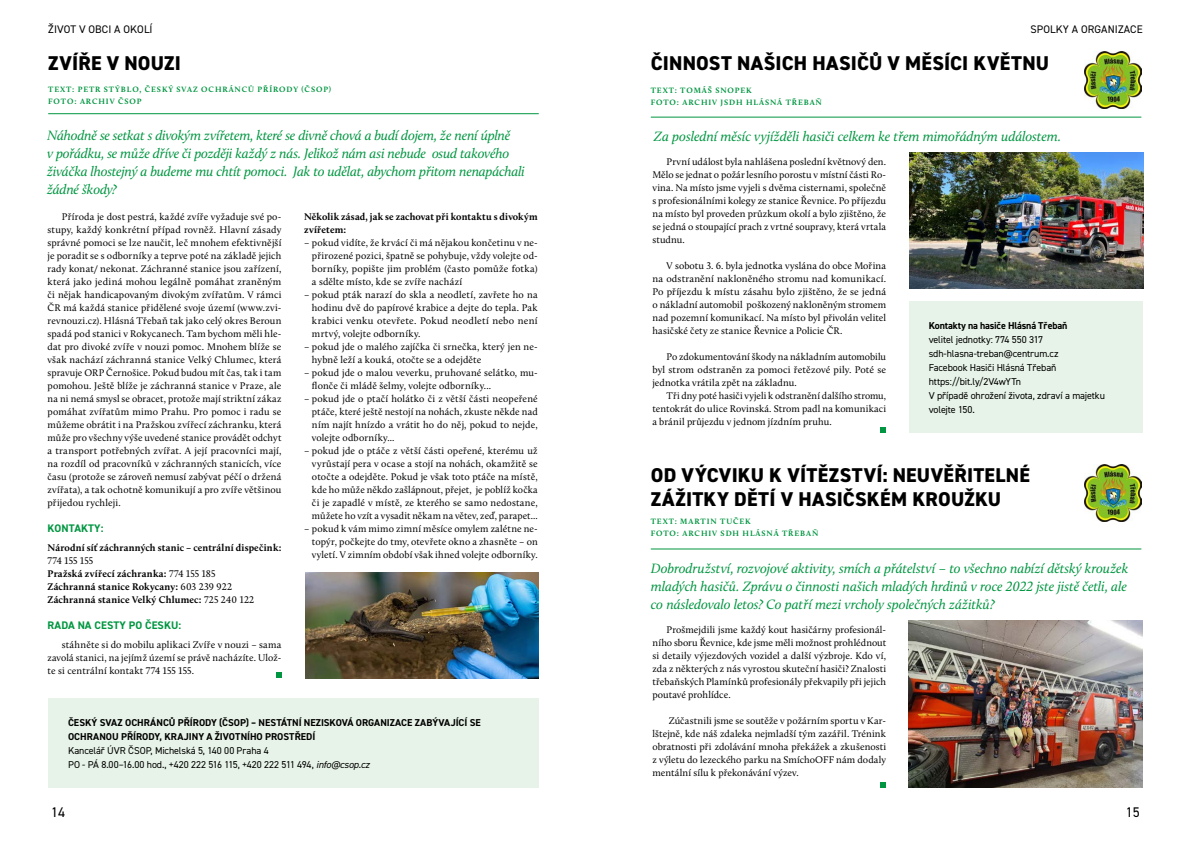
<style>
.page{position:relative;width:1191px;height:842px;background:#fff}
.page>*{position:absolute;margin:0;border:0;box-sizing:border-box;transform-origin:0 0}
.t1{font:800 20px/24px "DIN2014";letter-spacing:.01em;color:#000}
.Perex{font:italic 14px/18px "Calluna";letter-spacing:-.015em;color:#009641}
.t2{font:14px "DIN2014";color:#000}
.Podnadpis{font:11px "DIN2014";letter-spacing:.01em;color:#000}
.Podnadpis-2{font:700 11px "DIN2014";letter-spacing:.01em;color:#009641}
.chlebový_text{font:10px/13px "Calluna";letter-spacing:.01em;color:#000;text-align:justify}
.Infobox_-_chleba{font:10px/14px "DIN2014";letter-spacing:-.01em;color:#000}
.chlebový_text-2{font:700 10px/13px "Calluna";letter-spacing:.015em;color:#000}
.Infobox_-_chleba-2{font:700 10px/14px "DIN2014";letter-spacing:-.005em;color:#000}
.Autor{font:700 8px "Calluna";letter-spacing:.115em;color:#009641}
.s1{font-weight:400}
.s2{font-style:italic}
</style>
<div class="page">
<hr style="left:48px;top:113px;width:491px;height:1px;background:#009641">
<div style="left:48px;top:698px;width:491px;height:90px;background:#e7f3e8"></div>
<img style="left:305px;top:572px;width:234px;height:107px">
<hr style="left:651px;top:117px;width:490px;height:1px;background:#009641">
<hr style="left:651px;top:548px;width:490px;height:1px;background:#009641">
<img style="left:1084px;top:52px;width:57px;height:57px">
<img style="left:1084px;top:464px;width:57px;height:57px">
<img style="left:909px;top:153px;width:234px;height:135px">
<div style="left:909px;top:301px;width:233px;height:132px;background:#e7f3e8"></div>
<img style="left:909px;top:620px;width:233px;height:168px">
<svg style="left:276px;top:672px;width:5px;height:6px"></svg>
<svg style="left:880px;top:427px;width:6px;height:6px"></svg>
<svg style="left:880px;top:782px;width:6px;height:6px"></svg>
<p class="Podnadpis" style="left:48px;top:23px;width:106px">ŽIVOT V OBCI A OKOLÍ</p>
<h3 class="t1" style="left:48px;top:51px;width:134px">ZVÍŘE V NOUZI</h3>
<p class="Autor" style="left:48px;top:84px;width:284px">TEXT: PETR STÝBLO, ČESKÝ SVAZ OCHRÁNCŮ PŘÍRODY (ČSOP)</p>
<p class="Autor" style="left:48px;top:96px;width:95px">FOTO: ARCHIV ČSOP</p>
<p class="Perex" style="left:47px;top:126px;width:479px">Náhodně se setkat s divokým zvířetem, které se divně chová a budí dojem, že není úplně<br>v pořádku, se může dříve či později každý z nás. Jelikož nám asi nebude osud takového živáčka lhostejný a budeme mu chtít pomoci. Jak to udělat, abychom přitom nenapáchali žádné škody?</p>
<p class="chlebový_text" style="left:48px;top:210px;width:235px;text-indent:14px">Příroda je dost pestrá, každé zvíře vyžaduje své po&shy;stupy, každý konkrétní případ rovněž. Hlavní zásady správné pomoci se lze naučit, leč mnohem efektivnější je poradit se s odborníky a teprve poté na základě jejich rady konat/ nekonat. Záchranné stanice jsou zařízení, která jako jediná mohou legálně pomáhat zraněným či nějak handicapovaným divokým zvířatům. V rámci ČR má každá stanice přidělené svoje území (www.zvi&shy;revnouzi.cz). Hlásná Třebaň tak jako celý okres Beroun spadá pod stanici v Rokycanech. Tam bychom měli hle&shy;dat pro divoké zvíře v nouzi pomoc. Mnohem blíže se však nachází záchranná stanice Velký Chlumec, která spravuje ORP Černošice. Pokud budou mít čas, tak i tam pomohou. Ještě blíže je záchranná stanice v Praze, ale na ni nemá smysl se obracet, protože mají striktní zákaz pomáhat zvířatům mimo Prahu. Pro pomoc i radu se můžeme obrátit i na Pražskou zvířecí záchranku, která může pro všechny výše uvedené stanice provádět odchyt a transport potřebných zvířat. A její pracovníci mají, na rozdíl od pracovníků v záchranných stanicích, více času (protože se zároveň nemusí zabývat péčí o držená zvířata), a tak ochotně komunikují a pro zvíře většinou přijedou rychleji.</p>
<p class="Podnadpis-2" style="left:48px;top:521px;width:57px">KONTAKTY:</p>
<p class="chlebový_text-2" style="left:48px;top:541px;width:235px">Národní síť záchranných stanic – centrální dispečink:<br><span class="s1">774 155 155</span></p>
<p class="chlebový_text-2" style="left:48px;top:567px;width:169px">Pražská zvířecí záchranka: <span class="s1">774 155 185</span></p>
<p class="chlebový_text-2" style="left:48px;top:580px;width:186px">Záchranná stanice Rokycany: <span class="s1">603 239 922</span></p>
<p class="chlebový_text-2" style="left:48px;top:593px;width:208px">Záchranná stanice Velký Chlumec: <span class="s1">725 240 122</span></p>
<p class="Podnadpis-2" style="left:48px;top:618px;width:135px">RADA NA CESTY PO ČESKU:</p>
<p class="chlebový_text" style="left:48px;top:638px;width:235px;text-indent:14px">stáhněte si do mobilu aplikaci Zvíře v nouzi – sama zavolá stanici, na jejímž území se právě nacházíte. Ulož&shy;te si centrální kontakt 774 155 155.</p>
<p class="chlebový_text-2" style="left:304px;top:210px;width:235px">Několik zásad, jak se zachovat při kontaktu s divokým zvířetem:</p>
<p class="chlebový_text" style="left:312px;top:236px;width:227px;text-indent:-8px">– pokud vidíte, že krvácí či má nějakou končetinu v ne&shy;přirozené pozici, špatně se pohybuje, vždy volejte od&shy;borníky, popište jim problém (často pomůže fotka) a sdělte místo, kde se zvíře nachází</p>
<p class="chlebový_text" style="left:312px;top:288px;width:227px;text-indent:-8px">– pokud pták narazí do skla a neodletí, zavřete ho na hodinu dvě do papírové krabice a dejte do tepla. Pak krabici venku otevřete. Pokud neodletí nebo není mrtvý, volejte odborníky.</p>
<p class="chlebový_text" style="left:312px;top:340px;width:227px;text-indent:-8px">– pokud jde o malého zajíčka či srnečka, který jen ne&shy;hybně leží a kouká, otočte se a odejděte</p>
<p class="chlebový_text" style="left:312px;top:366px;width:227px;text-indent:-8px">– pokud jde o malou veverku, pruhované selátko, mu&shy;flonče či mládě šelmy, volejte odborníky...</p>
<p class="chlebový_text" style="left:312px;top:392px;width:227px;text-indent:-8px">– pokud jde o ptačí holátko či z větší části neopeřené ptáče, které ještě nestojí na nohách, zkuste někde nad ním najít hnízdo a vrátit ho do něj, pokud to nejde, volejte odborníky...</p>
<p class="chlebový_text" style="left:312px;top:444px;width:227px;text-indent:-8px">– pokud jde o ptáče z větší části opeřené, kterému už vyrůstají pera v ocase a stojí na nohách, okamžitě se otočte a odejděte. Pokud je však toto ptáče na místě, kde ho může někdo zašlápnout, přejet, je poblíž kočka či je zapadlé v místě, ze kterého se samo nedostane, můžete ho vzít a vysadit někam na větev, zeď, parapet...</p>
<p class="chlebový_text" style="left:312px;top:522px;width:227px;text-indent:-8px">– pokud k vám mimo zimní měsíce omylem zalétne ne&shy;topýr, počkejte do tmy, otevřete okno a zhasněte – on vyletí. V zimním období však ihned volejte odborníky.</p>
<p class="Infobox_-_chleba-2" style="left:68px;top:715px;width:414px">ČESKÝ SVAZ OCHRÁNCŮ PŘÍRODY (ČSOP) – NESTÁTNÍ NEZISKOVÁ ORGANIZACE ZABÝVAJÍCÍ SE<br>OCHRANOU PŘÍRODY, KRAJINY A ŽIVOTNÍHO PROSTŘEDÍ</p>
<p class="Infobox_-_chleba" style="left:68px;top:743px;width:202px">Kancelář ÚVR ČSOP, Michelská 5, 140 00 Praha 4</p>
<p class="Infobox_-_chleba" style="left:68px;top:757px;width:303px">PO - PÁ 8.00–16.00 hod., +420 222 516 115, +420 222 511 494, <span class="s2">info@csop.cz</span></p>
<p class="Podnadpis" style="left:1030px;top:23px;width:114px">SPOLKY A ORGANIZACE</p>
<h3 class="t1" style="left:651px;top:51px;width:400px">ČINNOST NAŠICH HASIČŮ V MĚSÍCI KVĚTNU</h3>
<p class="Autor" style="left:651px;top:85px;width:102px">TEXT: TOMÁŠ SNOPEK</p>
<p class="Autor" style="left:651px;top:97px;width:172px">FOTO: ARCHIV JSDH HLÁSNÁ TŘEBAŇ</p>
<p class="Perex" style="left:654px;top:127px;width:409px">Za poslední měsíc vyjížděli hasiči celkem ke třem mimořádným událostem.</p>
<p class="chlebový_text" style="left:652px;top:155px;width:235px;text-indent:14px">První událost byla nahlášena poslední květnový den.<br>Mělo se jednat o požár lesního porostu v místní části Ro&shy;vina. Na místo jsme vyjeli s dvěma cisternami, společně s profesionálními kolegy ze stanice Řevnice. Po příjezdu na místo byl proveden průzkum okolí a bylo zjištěno, že se jedná o stoupající prach z vrtné soupravy, která vrtala studnu.</p>
<p class="chlebový_text" style="left:652px;top:259px;width:235px;text-indent:14px">V sobotu 3. 6. byla jednotka vyslána do obce Mořina na odstranění nakloněného stromu nad komunikací.<br>Po příjezdu k místu zásahu bylo zjištěno, že se jedná o nákladní automobil poškozený nakloněným stromem nad pozemní komunikací. Na místo byl přivolán velitel hasičské čety ze stanice Řevnice a Policie ČR.</p>
<p class="chlebový_text" style="left:652px;top:350px;width:235px;text-indent:14px">Po zdokumentování škody na nákladním automobilu byl strom odstraněn za pomoci řetězové pily. Poté se jednotka vrátila zpět na základnu.</p>
<p class="chlebový_text" style="left:652px;top:389px;width:235px;text-indent:14px">Tři dny poté hasiči vyjeli k odstranění dalšího stromu, tentokrát do ulice Rovinská. Strom padl na komunikaci a bránil průjezdu v jednom jízdním pruhu.</p>
<p class="Infobox_-_chleba-2" style="left:928px;top:318px;width:140px">Kontakty na hasiče Hlásná Třebaň</p>
<p class="Infobox_-_chleba" style="left:928px;top:332px;width:116px">velitel jednotky: 774 550 317</p>
<p class="Infobox_-_chleba" style="left:928px;top:346px;width:131px">sdh-hlasna-treban@centrum.cz</p>
<p class="Infobox_-_chleba" style="left:928px;top:360px;width:129px">Facebook Hasiči Hlásná Třebaň https://bit.ly/2V4wYTn</p>
<p class="Infobox_-_chleba" style="left:928px;top:388px;width:178px">V případě ohrožení života, zdraví a majetku volejte 150.</p>
<h3 class="t1" style="left:651px;top:463px;width:380px">OD VÝCVIKU K VÍTĚZSTVÍ: NEUVĚŘITELNÉ<br>ZÁŽITKY DĚTÍ V HASIČSKÉM KROUŽKU</h3>
<p class="Autor" style="left:651px;top:517px;width:101px">TEXT: MARTIN TUČEK</p>
<p class="Autor" style="left:651px;top:529px;width:169px">FOTO: ARCHIV SDH HLÁSNÁ TŘEBAŇ</p>
<p class="Perex" style="left:651px;top:559px;width:479px;text-align:justify">Dobrodružství, rozvojové aktivity, smích a přátelství – to všechno nabízí dětský kroužek mladých hasičů. Zprávu o činnosti našich mladých hrdinů v roce 2022 jste jistě četli, ale co následovalo letos? Co patří mezi vrcholy společných zážitků?</p>
<p class="chlebový_text" style="left:652px;top:623px;width:235px;text-indent:14px">Prošmejdili jsme každý kout hasičárny profesionál&shy;ního sboru Řevnice, kde jsme měli možnost prohlédnout si detaily výjezdových vozidel a další výzbroje. Kdo ví, zda z některých z nás vyrostou skuteční hasiči? Znalosti třebaňských Plamínků profesionály překvapily při jejich poutavé prohlídce.</p>
<p class="chlebový_text" style="left:652px;top:714px;width:235px;text-indent:16px">Zúčastnili jsme se soutěže v požárním sportu v Kar&shy;lštejně, kde náš zdaleka nejmladší tým zazářil. Trénink obratnosti při zdolávání mnoha překážek a zkušenosti z výletu do lezeckého parku na SmíchoOFF nám dodaly mentální sílu k překonávání výzev.</p>
<h2 class="t2" style="left:51px;top:804px;width:16px">14</h2>
<h2 class="t2" style="left:1126px;top:804px;width:15px">15</h2>
</div>
